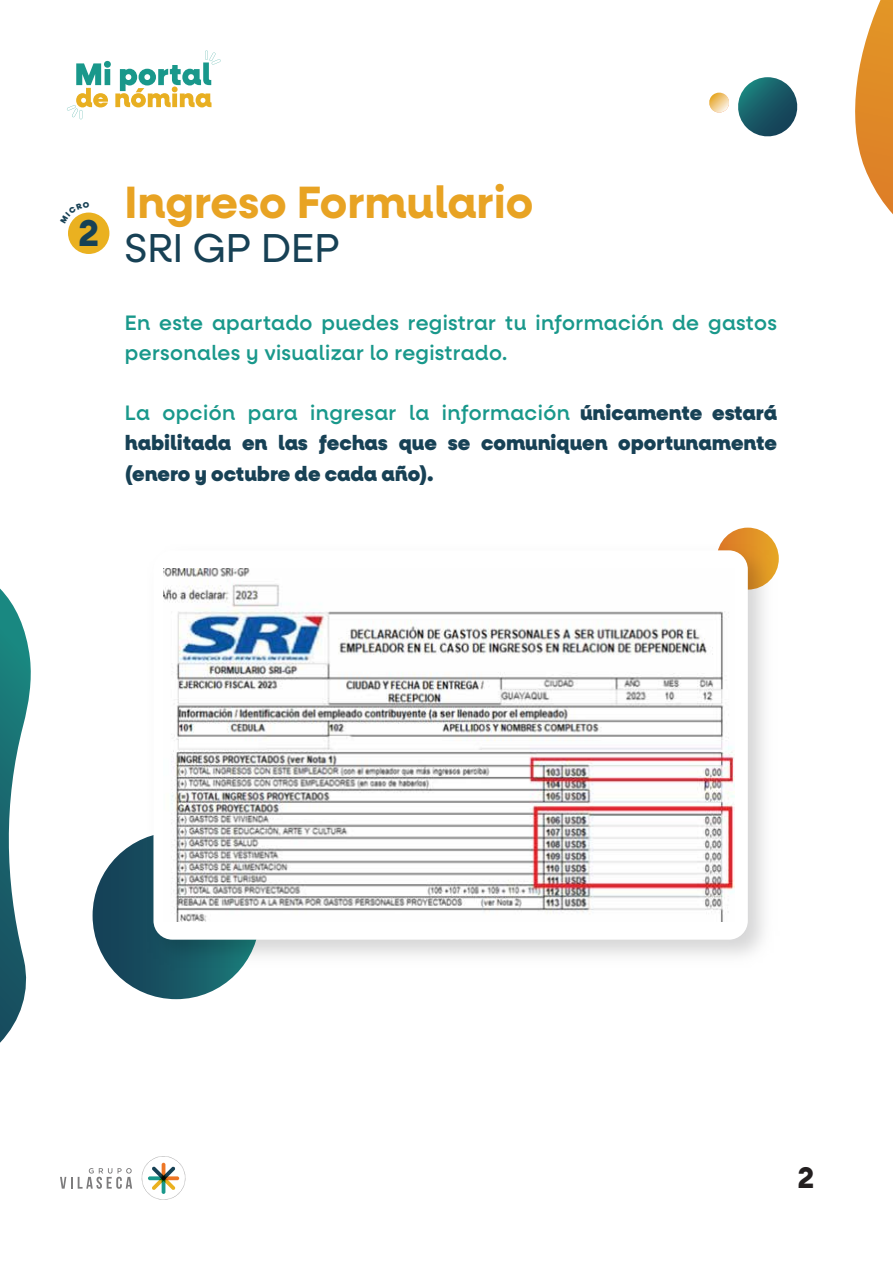
<style>
.page{position:relative;width:893px;height:1263px;background:#fff}
.page>*{position:absolute;margin:0;border:0;box-sizing:border-box;transform-origin:0 0}
.t1{font:700 45.45px "Neulis Alt";color:#e8a323}
.t2{font:40.5px "Neulis Alt";color:#174155}
.t3{font:700 37.5px "Neulis Alt";color:#174155}
.t4{font:700 30px "Neulis Alt";color:#231f20}
.t5{font:900 21px/30.2px "Neulis Alt";color:#174155;text-align:justify}
.t6{font:500 21px/30.2px "Neulis Alt";letter-spacing:.02em;color:#19988b}
.s1{font-weight:500;color:#19988b}
</style>
<div class="page">
<div style="left:68px;top:213px;width:41px;height:41px;background:#eab120;border-radius:50%"></div>
<svg style="left:855px;top:0;width:38px;height:214px"></svg>
<svg style="left:0;top:588px;width:31px;height:455px"></svg>
<svg style="left:140px;top:1154px;width:47px;height:48px"></svg>
<svg style="left:142px;top:1156px;width:43px;height:44px"></svg>
<svg style="left:60px;top:1168px;width:72px;height:21px"></svg>
<svg style="left:709px;top:77px;width:89px;height:60px"></svg>
<svg style="left:717px;top:528px;width:62px;height:62px"></svg>
<svg style="left:93px;top:832px;width:167px;height:167px"></svg>
<img style="left:141px;top:538px;width:638px;height:435px">
<div style="left:153px;top:550px;width:595px;height:390px;background:#fff;border-radius:19px"></div>
<img style="left:164px;top:569px;width:570px;height:352px">
<svg style="left:67px;top:51px;width:154px;height:68px"></svg>
<svg style="left:70px;top:212px;width:19px;height:11px"></svg>
<h3 class="t3" style="left:78px;top:210px;width:23px">2</h3>
<h1 class="t1" style="left:124px;top:175px;width:410px">Ingreso Formulario</h1>
<h2 class="t2" style="left:124px;top:225px;width:217px">SRI GP DEP</h2>
<p class="t6" style="left:125px;top:308px;width:654px">En este apartado puedes registrar tu información de gastos personales y visualizar lo registrado.</p>
<p class="t5" style="left:125px;top:399px;width:654px"><span class="s1">La opción para ingresar la información</span> únicamente estará habilitada en las fechas que se comuniquen oportunamente (enero y octubre de cada año).</p>
<h3 class="t4" style="left:797px;top:1159px;width:18px">2</h3>
</div>
